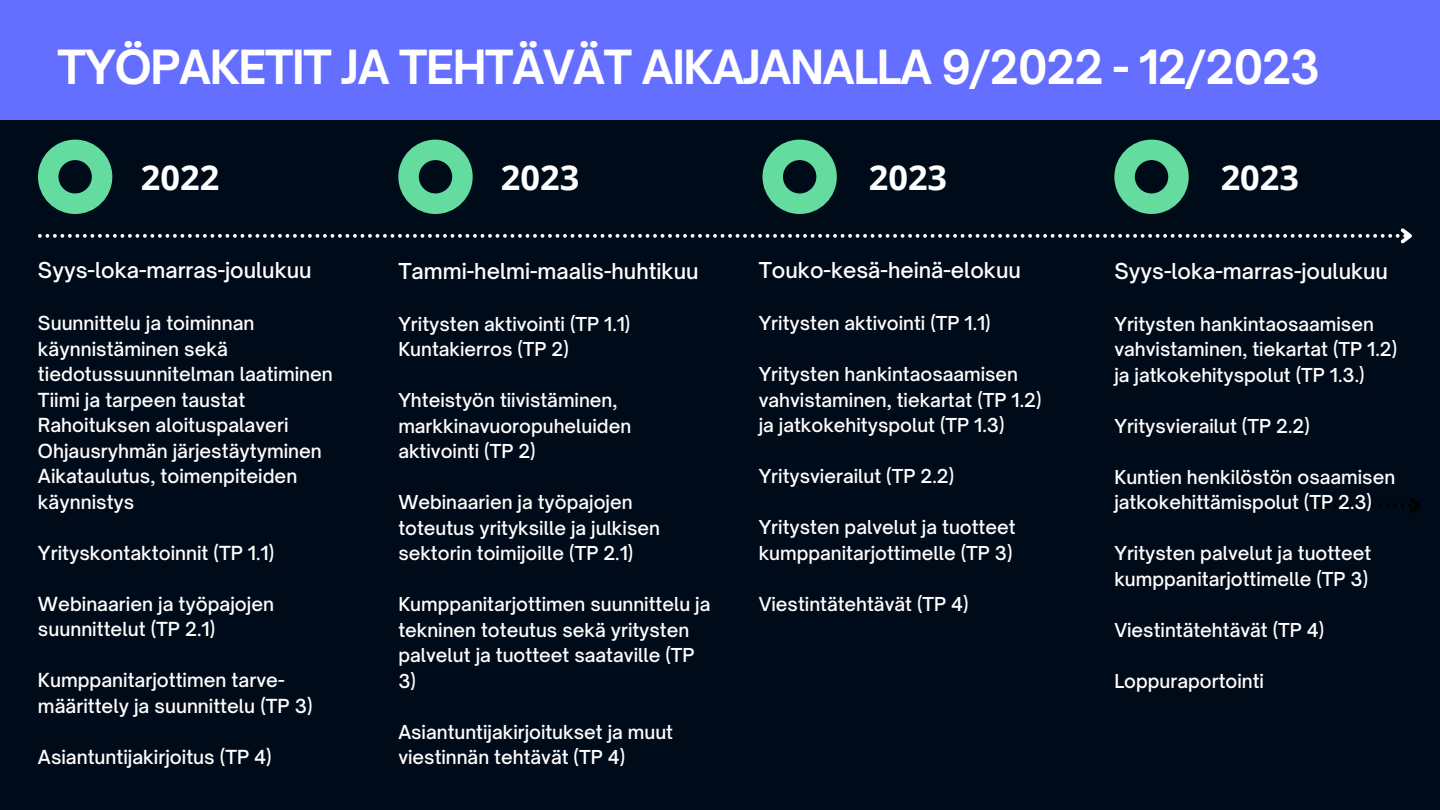
<style>
.page{position:relative;width:1440px;height:810px;background:#fff}
.page>*{position:absolute;margin:0;border:0;box-sizing:border-box;transform-origin:0 0}
.t1{font:700 45.1px "Open Sauce One";letter-spacing:-.03em;color:#fff}
.t2{font:700 34.3px "Open Sans";color:#fff}
.t3{font:500 21px "Open Sauce One";color:#fff}
.t4{font:500 18.5px/25.5px "Open Sauce One";color:#fff}
.t5{font:500 18.4px/25.5px "Open Sauce One";color:#fff}
</style>
<div class="page">
<div style="left:0;top:40px;width:1440px;height:770px;background:#000b1a"></div>
<svg style="left:38px;top:140px;width:74px;height:74px"></svg>
<div style="left:0;top:0;width:1440px;height:119px;background:#646eff"></div>
<svg style="left:398px;top:140px;width:75px;height:74px"></svg>
<svg style="left:763px;top:140px;width:74px;height:74px"></svg>
<svg style="left:1114px;top:140px;width:75px;height:74px"></svg>
<svg style="left:38px;top:228px;width:1374px;height:16px"></svg>
<svg style="left:1288px;top:498px;width:133px;height:15px"></svg>
<h1 class="t1" style="left:58px;top:39px;width:1264px">TYÖPAKETIT JA TEHTÄVÄT AIKAJANALLA 9/2022 - 12/2023</h1>
<h2 class="t2" style="left:141px;top:153px;width:80px">2022</h2>
<h2 class="t2" style="left:501px;top:153px;width:80px">2023</h2>
<h2 class="t2" style="left:869px;top:153px;width:80px">2023</h2>
<h2 class="t2" style="left:1221px;top:153px;width:80px">2023</h2>
<p class="t3" style="left:38px;top:257px;width:275px">Syys-loka-marras-joulukuu</p>
<p class="t4" style="left:38px;top:310px;width:296px">Suunnittelu ja toiminnan käynnistäminen sekä tiedotussuunnitelman laatiminen<br>Tiimi ja tarpeen taustat<br>Rahoituksen aloituspalaveri<br>Ohjausryhmän järjestäytyminen<br>Aikataulutus, toimenpiteiden käynnistys</p>
<p class="t4" style="left:38px;top:540px;width:238px">Yrityskontaktoinnit (TP 1.1)</p>
<p class="t4" style="left:38px;top:591px;width:238px">Webinaarien ja työpajojen suunnittelut (TP 2.1)</p>
<p class="t4" style="left:38px;top:667px;width:276px">Kumppanitarjottimen tarve&shy;määrittely ja suunnittelu (TP 3)</p>
<p class="t4" style="left:38px;top:744px;width:235px">Asiantuntijakirjoitus (TP 4)</p>
<p class="t3" style="left:398px;top:258px;width:302px">Tammi-helmi-maalis-huhtikuu</p>
<p class="t5" style="left:398px;top:311px;width:234px">Yritysten aktivointi (TP 1.1)<br>Kuntakierros (TP 2)</p>
<p class="t5" style="left:398px;top:388px;width:234px">Yhteistyön tiivistäminen, markkinavuoropuheluiden aktivointi (TP 2)</p>
<p class="t5" style="left:398px;top:490px;width:263px">Webinaarien ja työpajojen toteutus yrityksille ja julkisen sektorin toimijoille (TP 2.1)</p>
<p class="t5" style="left:398px;top:592px;width:314px">Kumppanitarjottimen suunnittelu ja tekninen toteutus sekä yritysten palvelut ja tuotteet saataville (TP<br>3)</p>
<p class="t5" style="left:398px;top:719px;width:276px">Asiantuntijakirjoitukset ja muut viestinnän tehtävät (TP 4)</p>
<p class="t3" style="left:759px;top:257px;width:264px">Touko-kesä-heinä-elokuu</p>
<p class="t5" style="left:759px;top:310px;width:234px">Yritysten aktivointi (TP 1.1)</p>
<p class="t5" style="left:759px;top:361px;width:284px">Yritysten hankintaosaamisen vahvistaminen, tiekartat (TP 1.2) ja jatkokehityspolut (TP 1.3)</p>
<p class="t5" style="left:759px;top:463px;width:197px">Yritysvierailut (TP 2.2)</p>
<p class="t5" style="left:759px;top:514px;width:258px">Yritysten palvelut ja tuotteet kumppanitarjottimelle (TP 3)</p>
<p class="t5" style="left:759px;top:591px;width:212px">Viestintätehtävät (TP 4)</p>
<p class="t3" style="left:1114px;top:258px;width:275px">Syys-loka-marras-joulukuu</p>
<p class="t5" style="left:1114px;top:311px;width:284px">Yritysten hankintaosaamisen vahvistaminen, tiekartat (TP 1.2) ja jatkokehityspolut (TP 1.3.)</p>
<p class="t5" style="left:1114px;top:413px;width:197px">Yritysvierailut (TP 2.2)</p>
<p class="t5" style="left:1114px;top:464px;width:282px">Kuntien henkilöstön osaamisen jatkokehittämispolut (TP 2.3)</p>
<p class="t5" style="left:1114px;top:541px;width:258px">Yritysten palvelut ja tuotteet kumppanitarjottimelle (TP 3)</p>
<p class="t5" style="left:1114px;top:617px;width:212px">Viestintätehtävät (TP 4)</p>
<p class="t5" style="left:1114px;top:668px;width:151px">Loppuraportointi</p>
</div>
